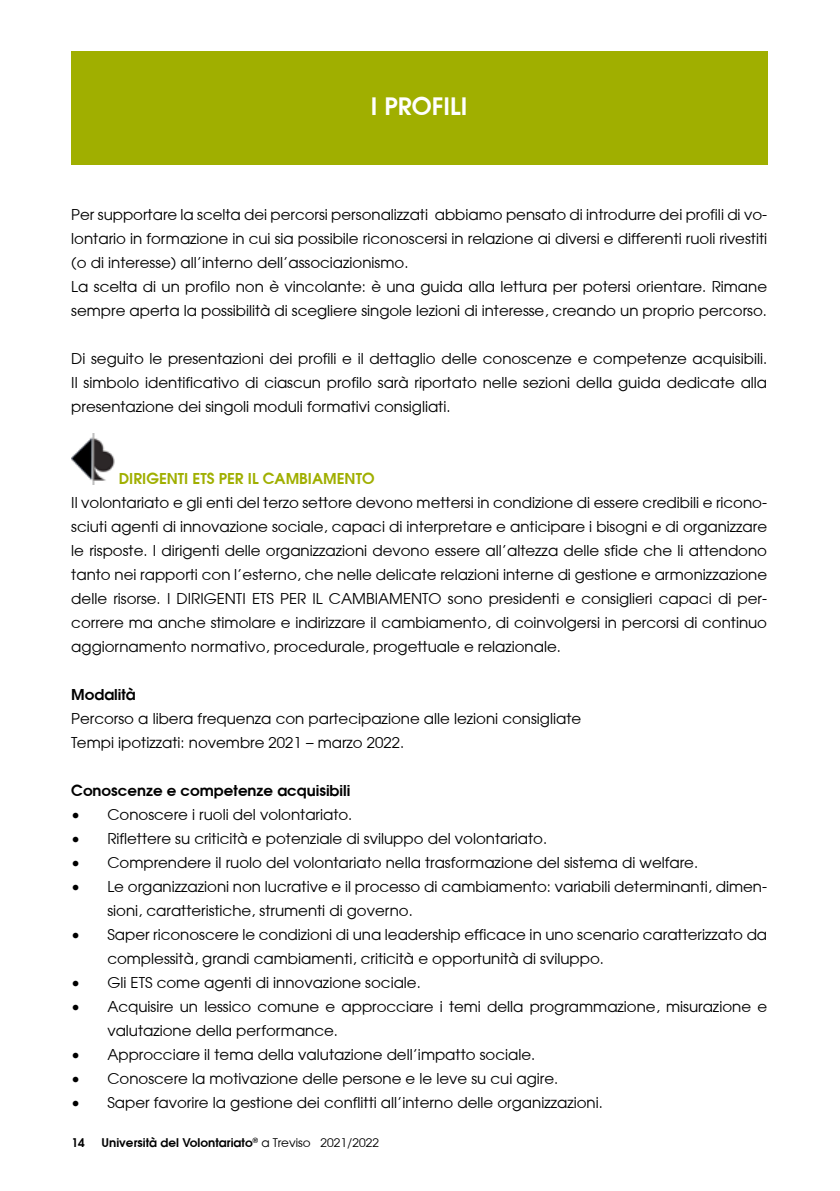
<style>
.page{position:relative;width:840px;height:1191px;background:#fff}
.page>*{position:absolute;margin:0;border:0;box-sizing:border-box;transform-origin:0 0}
.t1{font:600 24px "Avant Garde";color:#fff}
.t2{font:15px/24px "Avant Garde";color:#000}
.t3{font:600 15px "Avant Garde";color:#000}
.t4{font:600 15px "Avant Garde";color:#a0af00}
.t5{font:600 12px "Avant Garde";color:#000}
.s1{font-weight:400}
</style>
<div class="page">
<div style="left:71px;top:51px;width:696px;height:114px;background:#a0af00"></div>
<img style="left:71px;top:433px;width:44px;height:51px">
<h1 class="t1" style="left:371px;top:90px;width:98px">I PROFILI</h1>
<p class="t2" style="left:71px;top:202px;width:697px">Per supportare la scelta dei percorsi personalizzati abbiamo pensato di introdurre dei profili di vo&shy;lontario in formazione in cui sia possibile riconoscersi in relazione ai diversi e differenti ruoli rivestiti (o di interesse) all’interno dell’associazionismo.<br>La scelta di un profilo non è vincolante: è una guida alla lettura per potersi orientare. Rimane sempre aperta la possibilità di scegliere singole lezioni di interesse, creando un proprio percorso.</p>
<p class="t2" style="left:71px;top:346px;width:697px;text-align:justify">Di seguito le presentazioni dei profili e il dettaglio delle conoscenze e competenze acquisibili.<br>Il simbolo identificativo di ciascun profilo sarà riportato nelle sezioni della guida dedicate alla presentazione dei singoli moduli formativi consigliati.</p>
<p class="t4" style="left:119px;top:469px;width:257px">DIRIGENTI ETS PER IL CAMBIAMENTO</p>
<p class="t2" style="left:71px;top:490px;width:697px;text-align:justify">Il volontariato e gli enti del terzo settore devono mettersi in condizione di essere credibili e ricono&shy;sciuti agenti di innovazione sociale, capaci di interpretare e anticipare i bisogni e di organizzare le risposte. I dirigenti delle organizzazioni devono essere all’altezza delle sfide che li attendono tanto nei rapporti con l’esterno, che nelle delicate relazioni interne di gestione e armonizzazione delle risorse. I DIRIGENTI ETS PER IL CAMBIAMENTO sono presidenti e consiglieri capaci di per&shy;correre ma anche stimolare e indirizzare il cambiamento, di coinvolgersi in percorsi di continuo aggiornamento normativo, procedurale, progettuale e relazionale.</p>
<p class="t3" style="left:71px;top:685px;width:66px">Modalità</p>
<p class="t2" style="left:71px;top:706px;width:511px">Percorso a libera frequenza con partecipazione alle lezioni consigliate<br>Tempi ipotizzati: novembre 2021 – marzo 2022.</p>
<p class="t3" style="left:71px;top:781px;width:280px">Conoscenze e competenze acquisibili</p>
<p class="t2" style="left:71px;top:802px;width:282px">• Conoscere i ruoli del volontariato.</p>
<p class="t2" style="left:71px;top:826px;width:477px">• Riflettere su criticità e potenziale di sviluppo del volontariato.</p>
<p class="t2" style="left:71px;top:850px;width:628px">• Comprendere il ruolo del volontariato nella trasformazione del sistema di welfare.</p>
<p class="t2" style="left:107px;top:874px;width:661px;text-indent:-36px">• Le organizzazioni non lucrative e il processo di cambiamento: variabili determinanti, dimen&shy;sioni, caratteristiche, strumenti di governo.</p>
<p class="t2" style="left:107px;top:922px;width:661px;text-indent:-36px">• Saper riconoscere le condizioni di una leadership efficace in uno scenario caratterizzato da complessità, grandi cambiamenti, criticità e opportunità di sviluppo.</p>
<p class="t2" style="left:71px;top:970px;width:351px">• Gli ETS come agenti di innovazione sociale.</p>
<p class="t2" style="left:107px;top:994px;width:661px;text-indent:-36px">• Acquisire un lessico comune e approcciare i temi della programmazione, misurazione e valutazione della performance.</p>
<p class="t2" style="left:71px;top:1042px;width:465px">• Approcciare il tema della valutazione dell’impatto sociale.</p>
<p class="t2" style="left:71px;top:1066px;width:488px">• Conoscere la motivazione delle persone e le leve su cui agire.</p>
<p class="t2" style="left:71px;top:1090px;width:532px">• Saper favorire la gestione dei conflitti all’interno delle organizzazioni.</p>
<p class="t5" style="left:71px;top:1134px;width:15px">14</p>
<p class="t5" style="left:101px;top:1134px;width:279px">Università del Volontariato<sup>®</sup> <span class="s1">a Treviso 2021/2022</span></p>
</div>
